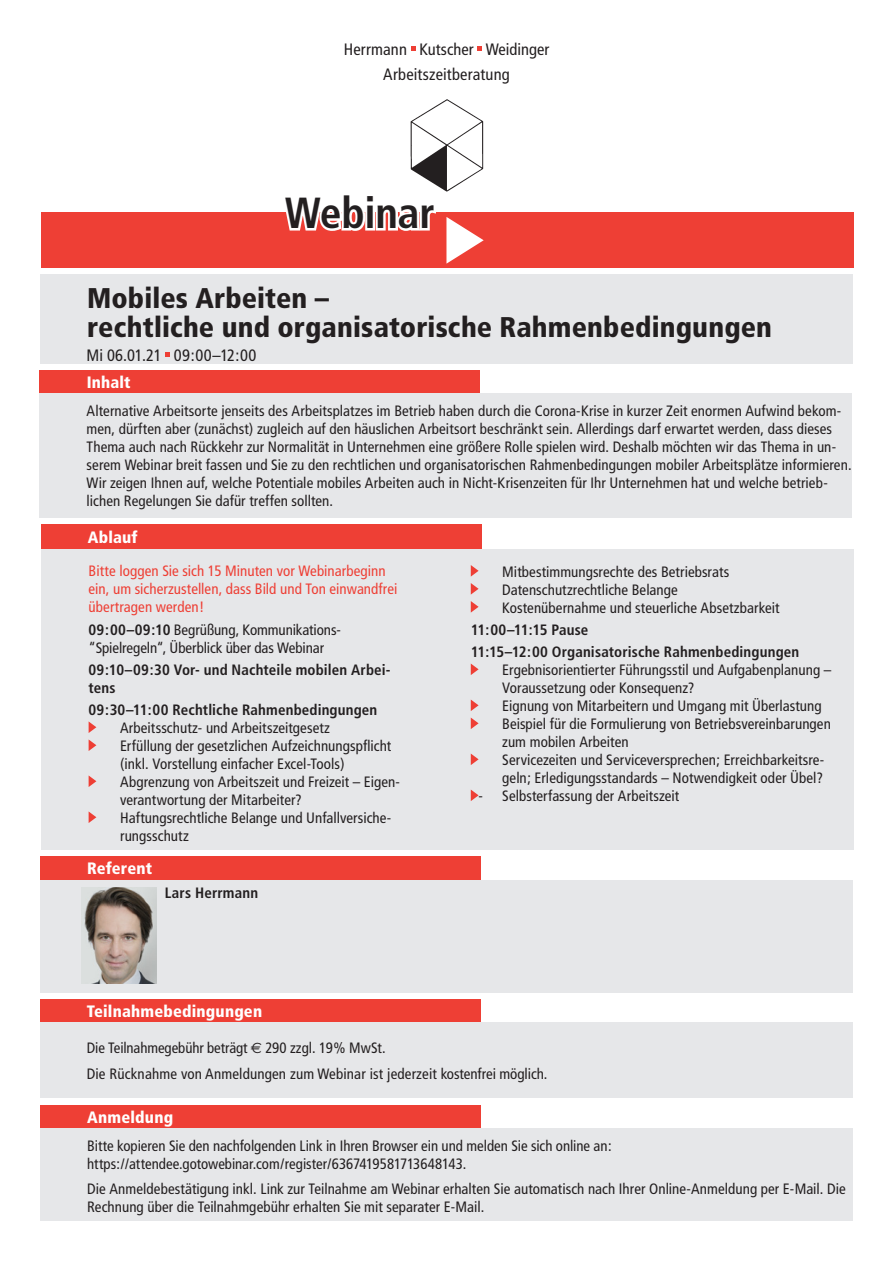
<style>
.page{position:relative;width:893px;height:1263px;background:#fff}
.page>*{position:absolute;margin:0;border:0;box-sizing:border-box;transform-origin:0 0}
.t1{font:700 condensed 43.5px "Frutiger";letter-spacing:-.005em;color:#231f20}
.t2{font:900 condensed 28.5px/28.5px "Frutiger";letter-spacing:.005em;color:#231f20}
.t3{font:condensed 16.5px/25.5px "Frutiger";letter-spacing:.005em;color:#231f20;text-align:center}
.t4{font:900 condensed 16.5px "Frutiger";letter-spacing:.01em;color:#fff}
.t5{font:condensed 15px/18px "Frutiger";letter-spacing:.005em;color:#231f20}
.t6{font:700 condensed 15px/18px "Frutiger";letter-spacing:.01em;color:#231f20}
.t7{font:condensed 15px/18px "Frutiger";letter-spacing:.005em;color:#ee3f35}
.s1{font-weight:700}
.s2{font-family:"Euro Sans";font-stretch:normal}
</style>
<div class="page">
<svg style="left:411px;top:47px;width:4px;height:4px"></svg>
<svg style="left:477px;top:47px;width:5px;height:4px"></svg>
<div style="left:41px;top:212px;width:812px;height:55px;background:#ee3f35"></div>
<svg style="left:446px;top:217px;width:38px;height:47px"></svg>
<div style="left:41px;top:525px;width:440px;height:24px;background:#ee3f35"></div>
<div style="left:41px;top:549px;width:812px;height:300px;background:#e6e7e9"></div>
<svg style="left:89px;top:722px;width:7px;height:11px"></svg>
<svg style="left:89px;top:740px;width:7px;height:11px"></svg>
<svg style="left:89px;top:776px;width:7px;height:11px"></svg>
<svg style="left:89px;top:812px;width:7px;height:11px"></svg>
<svg style="left:471px;top:565px;width:8px;height:12px"></svg>
<svg style="left:471px;top:583px;width:8px;height:12px"></svg>
<svg style="left:471px;top:601px;width:8px;height:12px"></svg>
<svg style="left:471px;top:663px;width:8px;height:12px"></svg>
<svg style="left:471px;top:699px;width:8px;height:12px"></svg>
<svg style="left:471px;top:717px;width:8px;height:12px"></svg>
<svg style="left:471px;top:754px;width:8px;height:11px"></svg>
<svg style="left:471px;top:790px;width:8px;height:11px"></svg>
<div style="left:40px;top:370px;width:440px;height:24px;background:#ee3f35"></div>
<div style="left:40px;top:394px;width:812px;height:124px;background:#e6e7e9"></div>
<div style="left:40px;top:274px;width:813px;height:90px;background:#e6e7e9"></div>
<svg style="left:166px;top:353px;width:4px;height:4px"></svg>
<svg style="left:286px;top:212px;width:150px;height:19px;background:#fbd7d5"></svg>
<div style="left:40px;top:999px;width:440px;height:24px;background:#ee3f35"></div>
<div style="left:40px;top:1022px;width:812px;height:76px;background:#e6e7e9"></div>
<div style="left:40px;top:1105px;width:440px;height:24px;background:#ee3f35"></div>
<div style="left:40px;top:1128px;width:813px;height:93px;background:#e6e7e9"></div>
<div style="left:40px;top:856px;width:440px;height:24px;background:#ee3f35"></div>
<div style="left:40px;top:880px;width:812px;height:112px;background:#e6e7e9"></div>
<img style="left:82px;top:887px;width:74px;height:96px">
<img style="left:410px;top:99px;width:74px;height:92px">
<p class="t3" style="left:344px;top:37px;width:207px">Herrmann Kutscher Weidinger<br>Arbeitszeitberatung</p>
<h1 class="t1" style="left:285px;top:187px;width:152px">Webinar</h1>
<h2 class="t2" style="left:87px;top:284px;width:686px">Mobiles Arbeiten –<br>rechtliche und organisatorische Rahmenbedingungen</h2>
<p class="t3" style="left:87px;top:343px;width:171px">Mi 06.01.21 09:00–12:00</p>
<p class="t4" style="left:87px;top:373px;width:46px">Inhalt</p>
<p class="t5" style="left:87px;top:402px;width:766px">Alternative Arbeitsorte jenseits des Arbeitsplatzes im Betrieb haben durch die Corona-Krise in kurzer Zeit enormen Aufwind bekom&shy;men, dürften aber (zunächst) zugleich auf den häuslichen Arbeitsort beschränkt sein. Allerdings darf erwartet werden, dass dieses Thema auch nach Rückkehr zur Normalität in Unternehmen eine größere Rolle spielen wird. Deshalb möchten wir das Thema in un&shy;serem Webinar breit fassen und Sie zu den rechtlichen und organisatorischen Rahmenbedingungen mobiler Arbeitsplätze informieren.<br>Wir zeigen Ihnen auf, welche Potentiale mobiles Arbeiten auch in Nicht-Krisenzeiten für Ihr Unternehmen hat und welche betrieb&shy;lichen Regelungen Sie dafür treffen sollten.</p>
<p class="t4" style="left:88px;top:527px;width:51px">Ablauf</p>
<p class="t7" style="left:89px;top:562px;width:310px">Bitte loggen Sie sich 15 Minuten vor Webinarbeginn ein, um sicherzustellen, dass Bild und Ton einwandfrei übertragen werden!</p>
<p class="t5" style="left:89px;top:620px;width:254px"><span class="s1">09:00–09:10</span> Begrüßung, Kommunikations-“Spielregeln“, Überblick über das Webinar</p>
<p class="t6" style="left:89px;top:661px;width:303px">09:10–09:30 Vor- und Nachteile mobilen Arbei&shy;tens</p>
<p class="t6" style="left:89px;top:701px;width:290px">09:30–11:00 Rechtliche Rahmenbedingungen</p>
<p class="t5" style="left:120px;top:719px;width:281px">Arbeitsschutz- und Arbeitszeitgesetz<br>Erfüllung der gesetzlichen Aufzeichnungspflicht (inkl. Vorstellung einfacher Excel-Tools)<br>Abgrenzung von Arbeitszeit und Freizeit – Eigen&shy;verantwortung der Mitarbeiter?<br>Haftungsrechtliche Belange und Unfallversiche&shy;rungsschutz</p>
<p class="t4" style="left:87px;top:859px;width:67px">Referent</p>
<p class="t6" style="left:165px;top:884px;width:95px">Lars Herrmann</p>
<p class="t5" style="left:502px;top:562px;width:279px">Mitbestimmungsrechte des Betriebsrats<br>Datenschutzrechtliche Belange<br>Kostenübernahme und steuerliche Absetzbarkeit</p>
<p class="t6" style="left:471px;top:619px;width:330px;line-height:22.2px">11:00–11:15 Pause<br>11:15–12:00 Organisatorische Rahmenbedingungen</p>
<p class="t5" style="left:502px;top:661px;width:330px">Ergebnisorientierter Führungsstil und Aufgabenplanung – Voraussetzung oder Konsequenz?<br>Eignung von Mitarbeitern und Umgang mit Überlastung Beispiel für die Formulierung von Betriebsvereinbarungen zum mobilen Arbeiten<br>Servicezeiten und Serviceversprechen; Erreichbarkeitsre&shy;geln; Erledigungsstandards – Notwendigkeit oder Übel?</p>
<p class="t5" style="left:479px;top:787px;width:202px">- Selbsterfassung der Arbeitszeit</p>
<p class="t4" style="left:87px;top:1002px;width:177px">Teilnahmebedingungen</p>
<p class="t5" style="left:87px;top:1034px;width:462px;line-height:26.5px">Die Teilnahmegebühr beträgt <span class="s2">€</span> 290 zzgl. 19% MwSt.<br>Die Rücknahme von Anmeldungen zum Webinar ist jederzeit kostenfrei möglich.</p>
<p class="t4" style="left:87px;top:1107px;width:87px">Anmeldung</p>
<p class="t5" style="left:87px;top:1137px;width:526px">Bitte kopieren Sie den nachfolgenden Link in Ihren Browser ein und melden Sie sich online an: https://attendee.gotowebinar.com/register/6367419581713648143.</p>
<p class="t5" style="left:87px;top:1180px;width:760px">Die Anmeldebestätigung inkl. Link zur Teilnahme am Webinar erhalten Sie automatisch nach Ihrer Online-Anmeldung per E-Mail. Die<br>Rechnung über die Teilnahmgebühr erhalten Sie mit separater E-Mail.</p>
</div>
